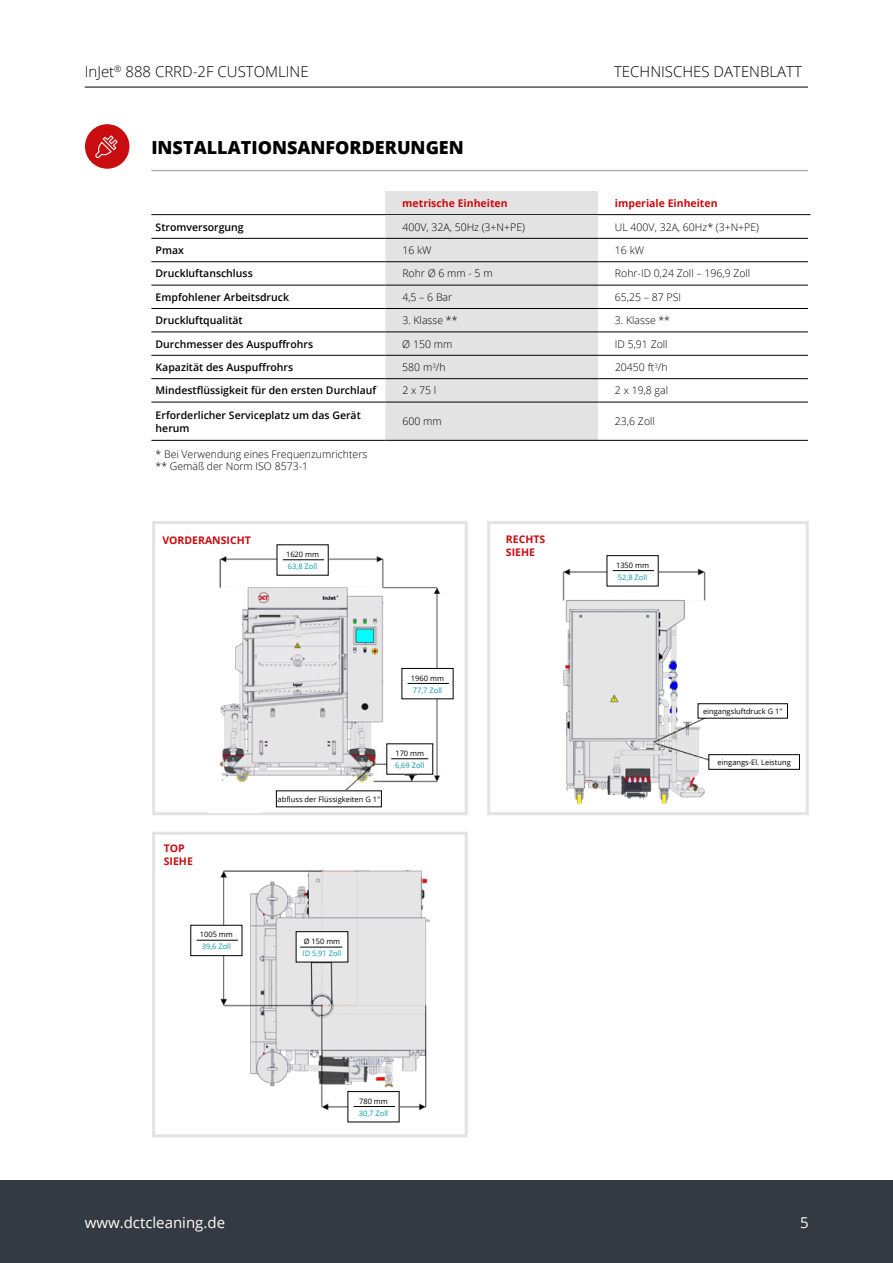
<style>
.page{position:relative;width:893px;height:1263px;background:#fff}
.page>*{position:absolute;margin:0;border:0;box-sizing:border-box;transform-origin:0 0}
.t1{font:800 18px "Open Sans";color:#000}
.t2{font:300 15px "Open Sans";color:#000}
.t3{font:15px "Open Sans";color:#fff}
.t4{font:300 10.5px/12px "Open Sans";color:#000}
.t5{font:600 10.5px/12.6px "Open Sans";color:#000}
.t6{font:700 10.5px/12.6px "Open Sans";color:#c90c0f}
.t7{font:7.5px "Open Sans";color:#000}
.t8{font:7.5px "Open Sans";color:#009ba4}
</style>
<div class="page">
<hr style="left:85px;top:87px;width:723px;height:1px;background:#000">
<div style="left:0;top:1180px;width:893px;height:83px;background:#343a42"></div>
<hr style="left:151px;top:170px;width:657px;height:1px;background:#b3b2b2">
<div style="left:85px;top:124px;width:44px;height:45px;background:#c90c0f;border-radius:50%"></div>
<svg style="left:95px;top:135px;width:23px;height:23px"></svg>
<div style="left:385px;top:191px;width:213px;height:24px;background:#e3e3e3"></div>
<hr style="left:151px;top:214px;width:234px;height:1px;background:#000">
<hr style="left:385px;top:214px;width:213px;height:1px;background:#000">
<hr style="left:598px;top:214px;width:212px;height:1px;background:#000">
<img style="left:219px;top:544px;width:235px;height:264px">
<div style="left:152px;top:521px;width:316px;height:294px;border:3px solid #e3e3e3"></div>
<img style="left:190px;top:870px;width:240px;height:253px">
<div style="left:152px;top:832px;width:316px;height:305px;border:3px solid #e3e3e3"></div>
<img style="left:562px;top:555px;width:226px;height:249px">
<div style="left:487px;top:521px;width:322px;height:294px;border:3px solid #e3e3e3"></div>
<div style="left:208px;top:804px;width:53px;height:8px;background:#fff"></div>
<div style="left:277px;top:545px;width:51px;height:30px;background:#fff"></div>
<hr style="left:283px;top:559px;width:41px;height:1px;background:#000">
<div style="left:607px;top:556px;width:51px;height:30px;background:#fff"></div>
<div style="left:607px;top:555px;width:52px;height:31px;border:1px solid #000"></div>
<hr style="left:613px;top:570px;width:41px;height:1px;background:#000">
<div style="left:402px;top:668px;width:51px;height:31px;background:#fff"></div>
<div style="left:401px;top:668px;width:52px;height:31px;border:1px solid #000"></div>
<hr style="left:408px;top:683px;width:41px;height:1px;background:#000">
<div style="left:387px;top:744px;width:46px;height:30px;background:#fff"></div>
<hr style="left:391px;top:758px;width:37px;height:1px;background:#000">
<div style="left:276px;top:791px;width:105px;height:16px;background:#fff"></div>
<div style="left:709px;top:755px;width:90px;height:14px;background:#fff"></div>
<div style="left:708px;top:754px;width:92px;height:16px;border:1px solid #000"></div>
<div style="left:698px;top:704px;width:89px;height:14px;background:#fff"></div>
<div style="left:191px;top:925px;width:51px;height:31px;background:#fff"></div>
<div style="left:190px;top:925px;width:52px;height:31px;border:1px solid #000"></div>
<hr style="left:196px;top:940px;width:42px;height:1px;background:#000">
<div style="left:348px;top:1091px;width:51px;height:31px;background:#fff"></div>
<div style="left:347px;top:1091px;width:52px;height:31px;border:1px solid #000"></div>
<hr style="left:354px;top:1106px;width:41px;height:1px;background:#000">
<div style="left:296px;top:932px;width:52px;height:30px;background:#fff"></div>
<div style="left:296px;top:931px;width:52px;height:31px;border:1px solid #000"></div>
<hr style="left:300px;top:947px;width:42px;height:1px;background:#000">
<div style="left:385px;top:215px;width:213px;height:225px;background:#e3e3e3"></div>
<hr style="left:151px;top:238px;width:234px;height:1px;background:#000">
<hr style="left:385px;top:238px;width:213px;height:1px;background:#000">
<hr style="left:598px;top:238px;width:210px;height:1px;background:#000">
<hr style="left:151px;top:261px;width:234px;height:1px;background:#000">
<hr style="left:385px;top:261px;width:213px;height:1px;background:#000">
<hr style="left:598px;top:261px;width:210px;height:1px;background:#000">
<hr style="left:151px;top:285px;width:234px;height:1px;background:#000">
<hr style="left:385px;top:285px;width:213px;height:1px;background:#000">
<hr style="left:598px;top:285px;width:210px;height:1px;background:#000">
<hr style="left:151px;top:355px;width:234px;height:1px;background:#000">
<hr style="left:385px;top:355px;width:213px;height:1px;background:#000">
<hr style="left:598px;top:355px;width:210px;height:1px;background:#000">
<hr style="left:151px;top:378px;width:234px;height:1px;background:#000">
<hr style="left:385px;top:378px;width:213px;height:1px;background:#000">
<hr style="left:598px;top:378px;width:210px;height:1px;background:#000">
<hr style="left:151px;top:402px;width:234px;height:1px;background:#000">
<hr style="left:385px;top:402px;width:213px;height:1px;background:#000">
<hr style="left:598px;top:402px;width:210px;height:1px;background:#000">
<hr style="left:151px;top:440px;width:234px;height:1px;background:#000">
<hr style="left:385px;top:440px;width:213px;height:1px;background:#000">
<hr style="left:598px;top:440px;width:210px;height:1px;background:#000">
<hr style="left:151px;top:308px;width:234px;height:1px;background:#000">
<hr style="left:385px;top:308px;width:213px;height:1px;background:#000">
<hr style="left:598px;top:308px;width:210px;height:1px;background:#000">
<hr style="left:151px;top:332px;width:234px;height:1px;background:#000">
<hr style="left:385px;top:332px;width:213px;height:1px;background:#000">
<hr style="left:598px;top:332px;width:210px;height:1px;background:#000">
<h2 class="t2" style="left:85px;top:62px;width:226px">InJet<sup>®</sup> 888 CRRD-2F CUSTOMLINE</h2>
<h2 class="t2" style="left:614px;top:61px;width:189px">TECHNISCHES DATENBLATT</h2>
<h1 class="t1" style="left:151px;top:134px;width:314px">INSTALLATIONSANFORDERUNGEN</h1>
<p class="t6" style="left:402px;top:197px;width:107px">metrische Einheiten</p>
<p class="t6" style="left:615px;top:197px;width:104px">imperiale Einheiten</p>
<p class="t5" style="left:156px;top:220px;width:90px">Stromversorgung</p>
<p class="t4" style="left:402px;top:221px;width:124px">400V, 32A, 50Hz (3+N+PE)</p>
<p class="t4" style="left:615px;top:221px;width:146px">UL 400V, 32A, 60Hz* (3+N+PE)</p>
<p class="t5" style="left:156px;top:244px;width:30px">Pmax</p>
<p class="t4" style="left:402px;top:244px;width:31px">16 kW</p>
<p class="t4" style="left:615px;top:244px;width:31px">16 kW</p>
<p class="t5" style="left:156px;top:267px;width:99px">Druckluftanschluss</p>
<p class="t4" style="left:402px;top:267px;width:92px">Rohr Ø 6 mm - 5 m</p>
<p class="t4" style="left:615px;top:267px;width:137px">Rohr-ID 0,24 Zoll – 196,9 Zoll</p>
<p class="t5" style="left:156px;top:290px;width:135px">Empfohlener Arbeitsdruck</p>
<p class="t4" style="left:402px;top:291px;width:51px">4,5 – 6 Bar</p>
<p class="t4" style="left:615px;top:291px;width:68px">65,25 – 87 PSI</p>
<p class="t5" style="left:156px;top:314px;width:89px">Druckluftqualität</p>
<p class="t4" style="left:402px;top:314px;width:57px">3. Klasse **</p>
<p class="t4" style="left:615px;top:314px;width:57px">3. Klasse **</p>
<p class="t5" style="left:156px;top:337px;width:159px">Durchmesser des Auspuffrohrs</p>
<p class="t4" style="left:402px;top:337px;width:52px">Ø 150 mm</p>
<p class="t4" style="left:615px;top:337px;width:54px">ID 5,91 Zoll</p>
<p class="t5" style="left:156px;top:361px;width:139px">Kapazität des Auspuffrohrs</p>
<p class="t4" style="left:402px;top:361px;width:45px">580 m<sup>3</sup>/h</p>
<p class="t4" style="left:615px;top:361px;width:54px">20450 ft<sup>3</sup>/h</p>
<p class="t5" style="left:156px;top:384px;width:222px">Mindestflüssigkeit für den ersten Durchlauf</p>
<p class="t4" style="left:402px;top:384px;width:35px">2 x 75 l</p>
<p class="t4" style="left:615px;top:384px;width:55px">2 x 19,8 gal</p>
<p class="t5" style="left:156px;top:409px;width:207px">Erforderlicher Serviceplatz um das Gerät herum</p>
<p class="t4" style="left:402px;top:415px;width:41px">600 mm</p>
<p class="t4" style="left:615px;top:415px;width:41px">23,6 Zoll</p>
<p class="t4" style="left:156px;top:448px;width:213px">* Bei Verwendung eines Frequenzumrichters ** Gemäß der Norm ISO 8573-1</p>
<p class="t6" style="left:162px;top:533px;width:90px">VORDERANSICHT</p>
<p class="t6" style="left:506px;top:533px;width:41px">RECHTS</p>
<p class="t7" style="left:286px;top:549px;width:35px">1620 mm</p>
<p class="t6" style="left:506px;top:546px;width:31px">SIEHE</p>
<p class="t8" style="left:288px;top:561px;width:31px">63,8 Zoll</p>
<p class="t7" style="left:616px;top:560px;width:35px">1350 mm</p>
<p class="t8" style="left:618px;top:572px;width:31px">52,8 Zoll</p>
<p class="t6" style="left:164px;top:842px;width:31px">TOP<br>SIEHE</p>
<p class="t7" style="left:200px;top:929px;width:35px">1005 mm</p>
<p class="t8" style="left:202px;top:941px;width:31px">39,6 Zoll</p>
<p class="t7" style="left:411px;top:673px;width:35px">1960 mm</p>
<p class="t8" style="left:413px;top:685px;width:31px">77,7 Zoll</p>
<p class="t7" style="left:278px;top:794px;width:104px">abfluss der Flüssigkeiten G 1"</p>
<p class="t7" style="left:395px;top:748px;width:30px">170 mm</p>
<p class="t8" style="left:395px;top:760px;width:31px">6,69 Zoll</p>
<p class="t7" style="left:304px;top:936px;width:38px">Ø 150 mm</p>
<p class="t8" style="left:303px;top:948px;width:40px">ID 5,91 Zoll</p>
<p class="t7" style="left:703px;top:706px;width:81px">eingangsluftdruck G 1"</p>
<p class="t7" style="left:717px;top:757px;width:75px">eingangs-El. Leistung</p>
<p class="t7" style="left:359px;top:1096px;width:30px">780 mm</p>
<p class="t8" style="left:359px;top:1108px;width:31px">30,7 Zoll</p>
<h2 class="t3" style="left:85px;top:1212px;width:142px">www.dctcleaning.de</h2>
<h2 class="t3" style="left:800px;top:1212px;width:10px">5</h2>
</div>
